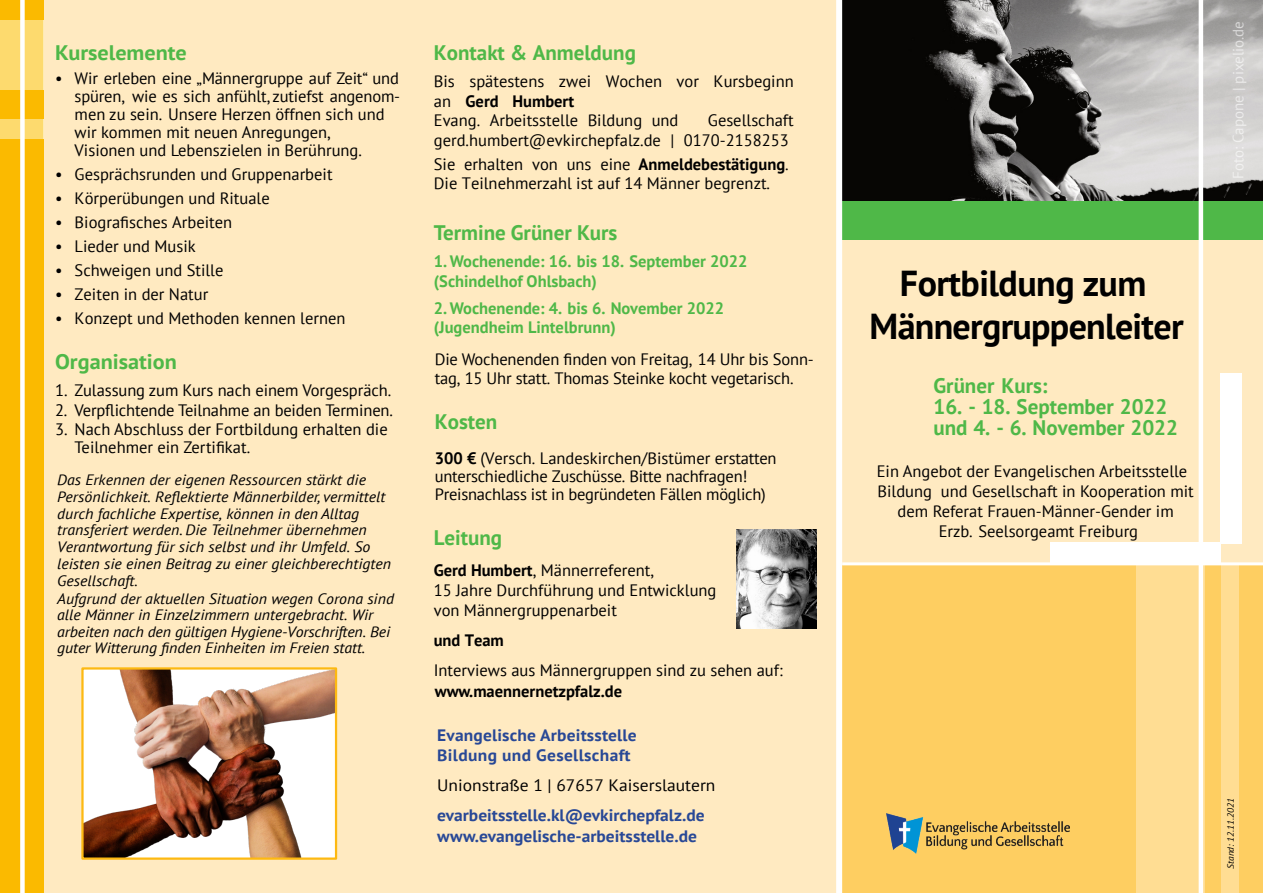
<style>
.page{position:relative;width:1263px;height:893px;background:#ffeac1}
.page>*{position:absolute;margin:0;border:0;box-sizing:border-box;transform-origin:0 0}
.t1{font:700 36px/43.2px "PT Sans";letter-spacing:-.02em;color:#000;text-align:center}
.t2{font:700 21px/21px "PT Sans";color:#4fb848}
.t3{font:700 21px "PT Sans";color:#4fb848;scale:1.06 1}
.t4{font:16.5px/19.5px "PT Sans";color:#000}
.t5{font:700 16.5px/19.5px "PT Sans";color:#284896;scale:1.06 1}
.t6{font:700 16.5px/19.5px "PT Sans";color:#4fb848}
.t7{font:16.5px "PT Sans";color:#000;scale:1.06 1}
.t8{font:700 16.5px "PT Sans";color:#000}
.t9{font:italic 15px/16.8px "PT Sans";color:#000;scale:1.06 1}
.t10{font:15px "PT Sans";color:rgb(255 255 255/.6)}
.t11{font:italic 9px "PT Sans";color:#000;scale:1.06 1}
.s1{font-weight:700}
</style>
<div class="page">
<div style="left:0;top:0;width:43px;height:893px;background:#fbba00"></div>
<div style="left:0;top:21px;width:44px;height:68px;background:#fdda6e"></div>
<img style="left:0;top:120px;width:44px;height:18px">
<svg style="left:20px;top:0;width:5px;height:893px;background:#fdeec3"></svg>
<hr style="left:21px;top:0;width:3px;height:893px;background:#fff">
<div style="left:837px;top:565px;width:426px;height:328px;background:#fece61"></div>
<div style="left:1050px;top:542px;width:170px;height:21px;background:#fff"></div>
<img style="left:842px;top:0;width:421px;height:201px">
<div style="left:1220px;top:373px;width:22px;height:170px;background:#fff"></div>
<div style="left:1136px;top:566px;width:68px;height:327px;background:#ffdd93"></div>
<div style="left:1221px;top:565px;width:17px;height:328px;background:#ffdd93"></div>
<hr style="left:842px;top:562px;width:421px;height:3px;background:#fff">
<img style="left:886px;top:813px;width:184px;height:40px">
<div style="left:839px;top:201px;width:424px;height:39px;background:#4fb848"></div>
<div style="left:836px;top:0;width:6px;height:893px;background:#fff"></div>
<div style="left:1198px;top:0;width:5px;height:893px;background:#fff"></div>
<img style="left:737px;top:529px;width:79px;height:99px">
<img style="left:84px;top:670px;width:250px;height:187px">
<div style="left:81px;top:667px;width:256px;height:193px;border:2px solid #fdb912"></div>
<p class="t3" style="left:55px;top:44px;width:126px">Kurselemente</p>
<p class="t4" style="left:75px;top:71px;width:327px;line-height:18px;text-indent:-20px">• Wir erleben eine „Männergruppe auf Zeit“ und spüren, wie es sich anfühlt, zutiefst angenom&shy;men zu sein. Unsere Herzen öffnen sich und wir kommen mit neuen Anregungen,<br>Visionen und Lebenszielen in Berührung.</p>
<p class="t4" style="left:55px;top:166px;width:279px">• Gesprächsrunden und Gruppenarbeit</p>
<p class="t4" style="left:55px;top:190px;width:216px">• Körperübungen und Rituale</p>
<p class="t4" style="left:55px;top:214px;width:179px">• Biografisches Arbeiten</p>
<p class="t4" style="left:55px;top:238px;width:142px">• Lieder und Musik</p>
<p class="t4" style="left:55px;top:262px;width:170px">• Schweigen und Stille</p>
<p class="t4" style="left:55px;top:286px;width:155px">• Zeiten in der Natur</p>
<p class="t4" style="left:55px;top:310px;width:292px">• Konzept und Methoden kennen lernen</p>
<p class="t3" style="left:55px;top:353px;width:116px">Organisation</p>
<p class="t4" style="left:55px;top:382px;width:338px">1. Zulassung zum Kurs nach einem Vorgespräch.</p>
<p class="t4" style="left:55px;top:401px;width:339px">2. Verpflichtende Teilnahme an beiden Terminen.</p>
<p class="t4" style="left:75px;top:422px;width:315px;line-height:18px;text-indent:-20px">3. Nach Abschluss der Fortbildung erhalten die<br>Teilnehmer ein Zertifikat.</p>
<p class="t9" style="left:57px;top:473px;width:316px">Das Erkennen der eigenen Ressourcen stärkt die Persönlichkeit. Reflektierte Männerbilder, vermittelt durch fachliche Expertise, können in den Alltag transferiert werden. Die Teilnehmer übernehmen Verantwortung für sich selbst und ihr Umfeld. So leisten sie einen Beitrag zu einer gleichberechtigten Gesellschaft.</p>
<p class="t9" style="left:57px;top:592px;width:319px">Aufgrund der aktuellen Situation wegen Corona sind alle Männer in Einzelzimmern untergebracht. Wir arbeiten nach den gültigen Hygiene-Vorschriften. Bei guter Witterung finden Einheiten im Freien statt.</p>
<p class="t2" style="left:434px;top:44px;width:204px">Kontakt &amp; Anmeldung</p>
<p class="t4" style="left:434px;top:73px;width:361px">Bis spätestens zwei Wochen vor Kursbeginn an <span class="s1">Gerd Humbert<br></span>Evang. Arbeitsstelle Bildung und</p>
<p class="t4" style="left:434px;top:112px;width:361px;text-indent:274px">Gesellschaft gerd.humbert@evkirchepfalz.de | 0170-2158253</p>
<p class="t4" style="left:434px;top:155px;width:356px">Sie erhalten von uns eine <span class="s1">Anmeldebestätigung</span>.<br>Die Teilnehmerzahl ist auf 14 Männer begrenzt.</p>
<p class="t2" style="left:434px;top:224px;width:185px">Termine Grüner Kurs</p>
<p class="t6" style="left:434px;top:253px;width:315px">1. Wochenende: 16. bis 18. September 2022 (Schindelhof Ohlsbach)</p>
<p class="t6" style="left:434px;top:299px;width:292px">2. Wochenende: 4. bis 6. November 2022 (Jugendheim Lintelbrunn)</p>
<p class="t4" style="left:435px;top:350px;width:381px">Die Wochenenden finden von Freitag, 14 Uhr bis Sonn&shy;tag, 15 Uhr statt. Thomas Steinke kocht vegetarisch.</p>
<p class="t2" style="left:435px;top:413px;width:64px">Kosten</p>
<p class="t4" style="left:435px;top:450px;width:343px;line-height:18.1px"><span class="s1">300 €</span> (Versch. Landeskirchen/Bistümer erstatten unterschiedliche Zuschüsse. Bitte nachfragen!<br>Preisnachlass ist in begründeten Fällen möglich)</p>
<p class="t2" style="left:434px;top:528px;width:70px">Leitung</p>
<p class="t4" style="left:434px;top:562px;width:284px"><span class="s1">Gerd Humbert</span>, Männerreferent,<br>15 Jahre Durchführung und Entwicklung von Männergruppenarbeit</p>
<p class="t8" style="left:434px;top:633px;width:72px">und Team</p>
<p class="t4" style="left:434px;top:662px;width:350px">Interviews aus Männergruppen sind zu sehen auf:</p>
<p class="t8" style="left:435px;top:684px;width:189px">www.maennernetzpfalz.de</p>
<p class="t5" style="left:437px;top:727px;width:190px">Evangelische Arbeitsstelle<br>Bildung und Gesellschaft</p>
<p class="t7" style="left:437px;top:778px;width:264px">Unionstraße 1 | 67657 Kaiserslautern</p>
<p class="t5" style="left:437px;top:806px;width:254px;line-height:21px">evarbeitsstelle.kl@evkirchepfalz.de www.evangelische-arbeitsstelle.de</p>
<h1 class="t1" style="left:869px;top:264px;width:315px">Fortbildung zum<br>Männergruppenleiter</h1>
<p class="t2" style="left:933px;top:377px;width:116px">Grüner Kurs:</p>
<p class="t2" style="left:933px;top:398px;width:246px">16. - 18. September 2022 und 4. - 6. November 2022</p>
<p class="t4" style="left:877px;top:463px;width:319px;text-align:center">Ein Angebot der Evangelischen Arbeitsstelle Bildung und Gesellschaft in Kooperation mit dem Referat Frauen-Männer-Gender im<br>Erzb. Seelsorgeamt Freiburg</p>
<p class="t10" style="left:1232px;top:179px;width:159px;rotate:-90deg">Foto: Capone | pixelio.de</p>
<p class="t11" style="left:1227px;top:869px;width:68px;rotate:-90deg">Stand: 12.11.2021</p>
</div>
